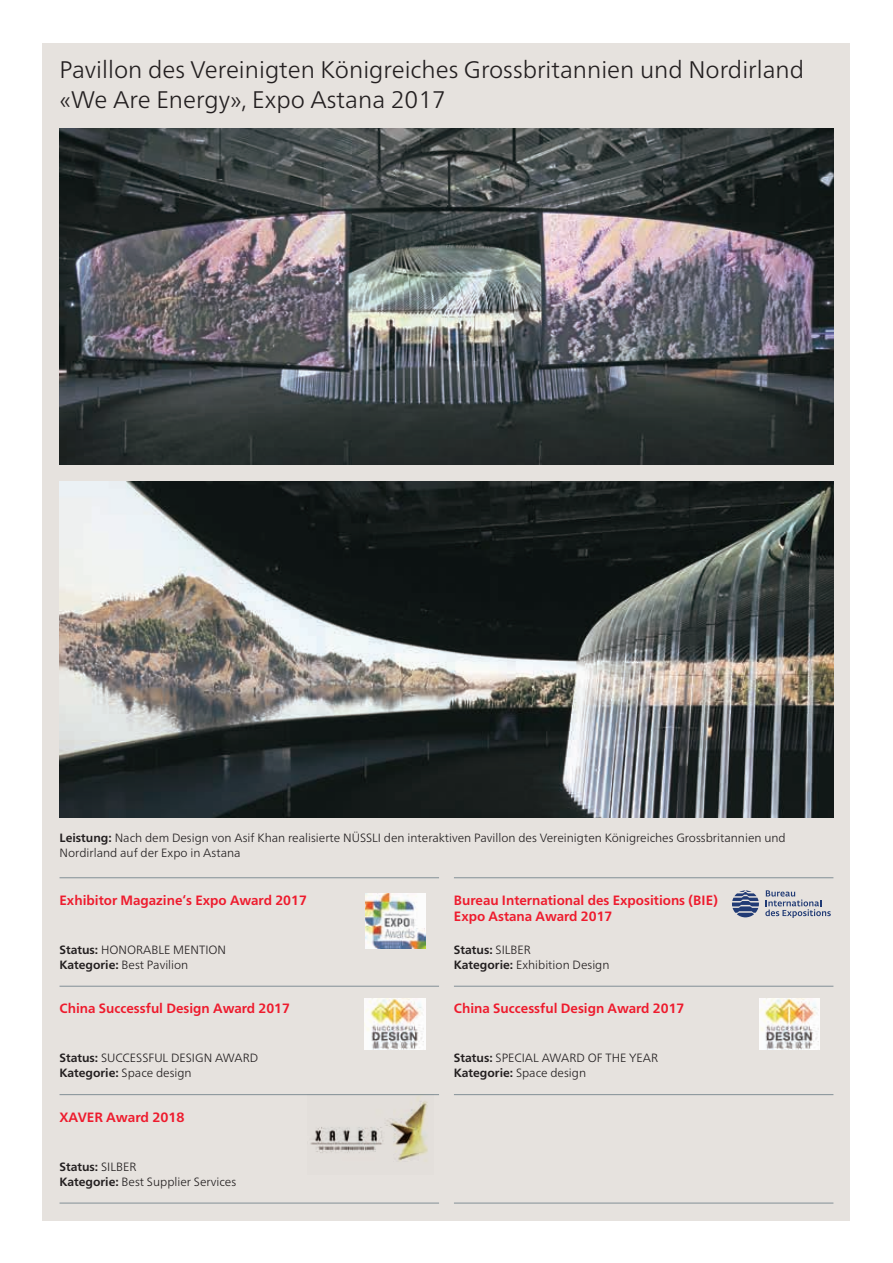
<style>
.page{position:relative;width:893px;height:1263px;background:#fff}
.page>*{position:absolute;margin:0;border:0;box-sizing:border-box;transform-origin:0 0}
.t1{font:300 24px/30px "Frutiger Neue LTW1 G";color:#231f20}
.t2{font:700 13.5px/16.2px "Frutiger Neue LTW1 G";color:#ee1b2d}
.t3{font:300 12px/15px "Frutiger Neue LTW1 G";color:#231f20}
.s1{font-weight:700}
</style>
<div class="page">
<div style="left:43px;top:43px;width:807px;height:1177px;background:#e6e2de"></div>
<hr style="left:60px;top:1094px;width:379px;height:1px;background:#828f96">
<hr style="left:60px;top:1203px;width:379px;height:1px;background:#828f96">
<hr style="left:454px;top:1094px;width:379px;height:1px;background:#828f96">
<hr style="left:454px;top:1203px;width:379px;height:1px;background:#828f96">
<hr style="left:60px;top:986px;width:379px;height:1px;background:#828f96">
<hr style="left:60px;top:877px;width:379px;height:1px;background:#828f96">
<hr style="left:454px;top:986px;width:379px;height:1px;background:#828f96">
<hr style="left:454px;top:877px;width:379px;height:1px;background:#828f96">
<img style="left:365px;top:999px;width:60px;height:50px">
<img style="left:759px;top:999px;width:61px;height:50px">
<img style="left:365px;top:893px;width:60px;height:55px">
<img style="left:60px;top:129px;width:773px;height:336px">
<img style="left:60px;top:482px;width:773px;height:335px">
<img style="left:307px;top:1094px;width:127px;height:68px">
<svg style="left:732px;top:890px;width:27px;height:27px"></svg>
<svg style="left:765px;top:890px;width:66px;height:28px"></svg>
<h1 class="t1" style="left:60px;top:53px;width:746px">Pavillon des Vereinigten Königreiches Grossbritannien und Nordirland «We Are Energy», Expo Astana 2017</h1>
<p class="t3" style="left:60px;top:829px;width:728px"><span class="s1">Leistung:</span> Nach dem Design von Asif Khan realisierte NÜSSLI den interaktiven Pavillon des Vereinigten Königreiches Grossbritannien und<br>Nordirland auf der Expo in Astana</p>
<p class="t2" style="left:60px;top:891px;width:249px">Exhibitor Magazine‘s Expo Award 2017</p>
<p class="t3" style="left:60px;top:941px;width:168px"><span class="s1">Status:</span> HONORABLE MENTION<br><span class="s1">Kategorie:</span> Best Pavilion</p>
<p class="t2" style="left:60px;top:999px;width:232px">China Successful Design Award 2017</p>
<p class="t3" style="left:60px;top:1050px;width:200px"><span class="s1">Status:</span> SUCCESSFUL DESIGN AWARD<br><span class="s1">Kategorie:</span> Space design</p>
<p class="t2" style="left:60px;top:1108px;width:127px">XAVER Award 2018</p>
<p class="t3" style="left:60px;top:1158px;width:178px"><span class="s1">Status:</span> SILBER<br><span class="s1">Kategorie:</span> Best Supplier Services</p>
<p class="t2" style="left:454px;top:891px;width:265px">Bureau International des Expositions (BIE)<br>Expo Astana Award 2017</p>
<p class="t3" style="left:454px;top:941px;width:157px"><span class="s1">Status:</span> SILBER<br><span class="s1">Kategorie:</span> Exhibition Design</p>
<p class="t2" style="left:454px;top:999px;width:232px">China Successful Design Award 2017</p>
<p class="t3" style="left:454px;top:1050px;width:206px"><span class="s1">Status:</span> SPECIAL AWARD OF THE YEAR<br><span class="s1">Kategorie:</span> Space design</p>
</div>
